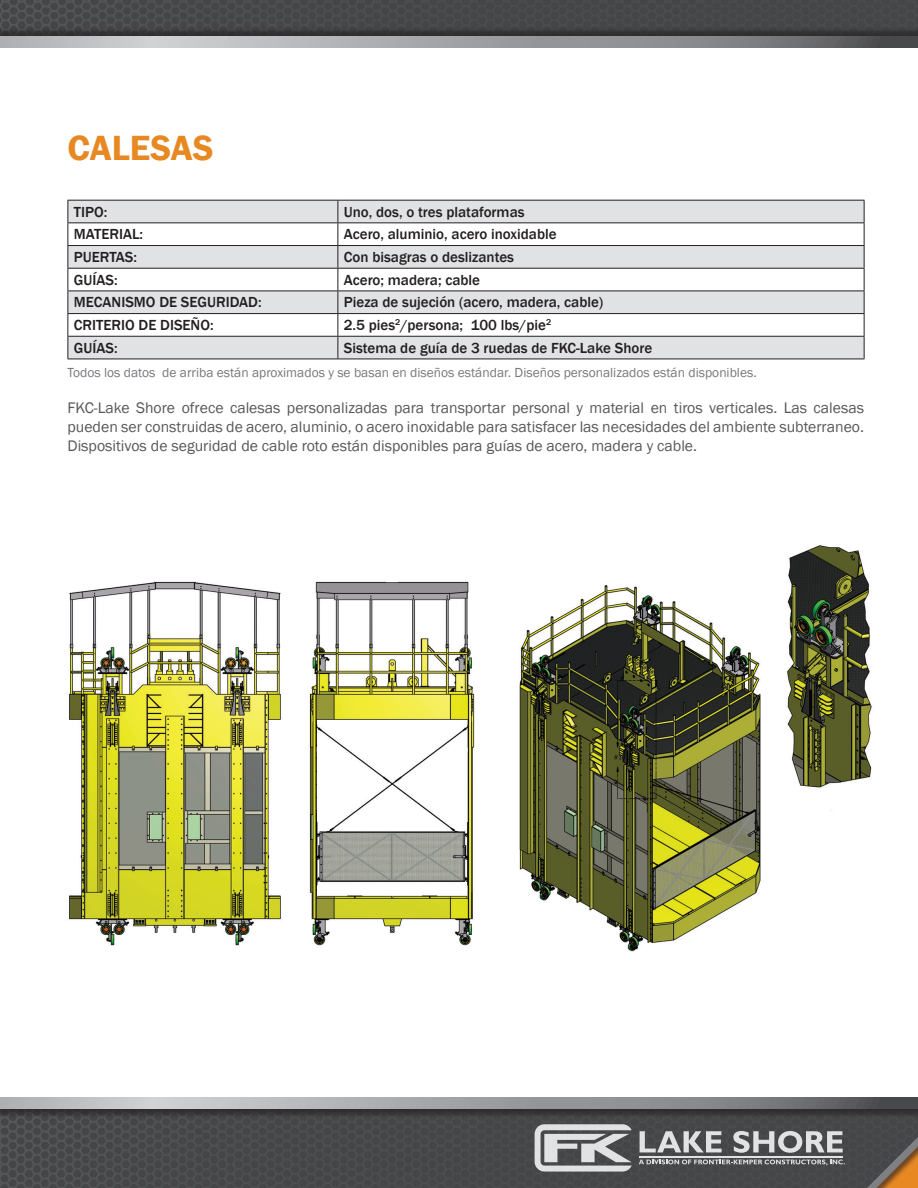
<style>
.page{position:relative;width:918px;height:1188px;background:#fff}
.page>*{position:absolute;margin:0;border:0;box-sizing:border-box;transform-origin:0 0}
.t1{font:600 36px "Franklin Gothic";color:#e78823}
.Descriptions{font:15.75px/18.9px "Franklin Gothic";color:#57585a;text-align:justify}
.Fractions{font:500 15px "Franklin Gothic";color:#231f20}
.t2{font:13.5px "Franklin Gothic";color:#76787b}
</style>
<div class="page">
<img style="left:0;top:0;width:918px;height:27px">
<img style="left:0;top:1118px;width:918px;height:70px">
<div style="left:0;top:27px;width:918px;height:20px;background:#231f20;opacity:.65"></div>
<svg style="left:0;top:37px;width:918px;height:11px;background:#9c9da0"></svg>
<div style="left:0;top:1098px;width:918px;height:20px;background:#231f20;opacity:.65"></div>
<svg style="left:0;top:1098px;width:918px;height:11px;background:#9c9da0"></svg>
<svg style="left:535px;top:1124px;width:97px;height:48px;background:#a0a1a3"></svg>
<svg style="left:640px;top:1131px;width:82px;height:21px;background:#929394"></svg>
<svg style="left:733px;top:1131px;width:110px;height:22px;background:#969798"></svg>
<hr style="left:639px;top:1156px;width:204px;height:1px;background:#e1e2e4">
<svg style="left:639px;top:1160px;width:206px;height:5px"></svg>
<svg style="left:855px;top:1124px;width:63px;height:64px;background:#675746"></svg>
<svg style="left:69px;top:201px;width:795px;height:158px;fill:#e1e2e4"></svg>
<hr style="left:68px;top:200px;width:270px;height:1px;background:#231f20">
<hr style="left:338px;top:200px;width:527px;height:1px;background:#231f20">
<hr style="left:68px;top:222px;width:270px;height:1px;background:#231f20">
<hr style="left:338px;top:222px;width:527px;height:1px;background:#231f20">
<hr style="left:68px;top:245px;width:270px;height:1px;background:#231f20">
<hr style="left:338px;top:245px;width:527px;height:1px;background:#231f20">
<hr style="left:68px;top:268px;width:270px;height:1px;background:#231f20">
<hr style="left:338px;top:268px;width:527px;height:1px;background:#231f20">
<hr style="left:68px;top:291px;width:270px;height:1px;background:#231f20">
<hr style="left:338px;top:291px;width:527px;height:1px;background:#231f20">
<hr style="left:68px;top:313px;width:270px;height:1px;background:#231f20">
<hr style="left:338px;top:313px;width:527px;height:1px;background:#231f20">
<hr style="left:68px;top:336px;width:270px;height:1px;background:#231f20">
<svg style="left:68px;top:201px;width:1px;height:158px"></svg>
<hr style="left:338px;top:336px;width:527px;height:1px;background:#231f20">
<svg style="left:338px;top:201px;width:1px;height:158px"></svg>
<svg style="left:864px;top:201px;width:1px;height:158px"></svg>
<hr style="left:68px;top:359px;width:270px;height:1px;background:#231f20">
<hr style="left:338px;top:359px;width:527px;height:1px;background:#231f20">
<img style="left:68px;top:545px;width:804px;height:407px">
<p class="t1" style="left:68px;top:126px;width:148px">CALESAS</p>
<p class="Fractions" style="left:74px;top:202px;width:35px">TIPO:</p>
<p class="Fractions" style="left:344px;top:202px;width:182px">Uno, dos, o tres plataformas</p>
<p class="Fractions" style="left:74px;top:225px;width:71px">MATERIAL:</p>
<p class="Fractions" style="left:344px;top:225px;width:214px">Acero, aluminio, acero inoxidable</p>
<p class="Fractions" style="left:74px;top:248px;width:65px">PUERTAS:</p>
<p class="Fractions" style="left:344px;top:248px;width:172px">Con bisagras o deslizantes</p>
<p class="Fractions" style="left:74px;top:271px;width:45px">GUÍAS:</p>
<p class="Fractions" style="left:344px;top:271px;width:138px">Acero; madera; cable</p>
<p class="Fractions" style="left:74px;top:293px;width:189px">MECANISMO DE SEGURIDAD:</p>
<p class="Fractions" style="left:344px;top:293px;width:261px">Pieza de sujeción (acero, madera, cable)</p>
<p class="Fractions" style="left:74px;top:316px;width:141px">CRITERIO DE DISEÑO:</p>
<p class="Fractions" style="left:344px;top:316px;width:209px">2.5 pies<sup>2</sup>/persona; 100 lbs/pie<sup>2</sup></p>
<p class="Fractions" style="left:74px;top:339px;width:45px">GUÍAS:</p>
<p class="Fractions" style="left:344px;top:339px;width:310px">Sistema de guía de 3 ruedas de FKC-Lake Shore</p>
<p class="t2" style="left:68px;top:364px;width:691px">Todos los datos de arriba están aproximados y se basan en diseños estándar. Diseños personalizados están disponibles.</p>
<p class="Descriptions" style="left:68px;top:399px;width:798px">FKC-Lake Shore ofrece calesas personalizadas para transportar personal y material en tiros verticales. Las calesas pueden ser construidas de acero, aluminio, o acero inoxidable para satisfacer las necesidades del ambiente subterraneo.<br>Dispositivos de seguridad de cable roto están disponibles para guías de acero, madera y cable.</p>
</div>
